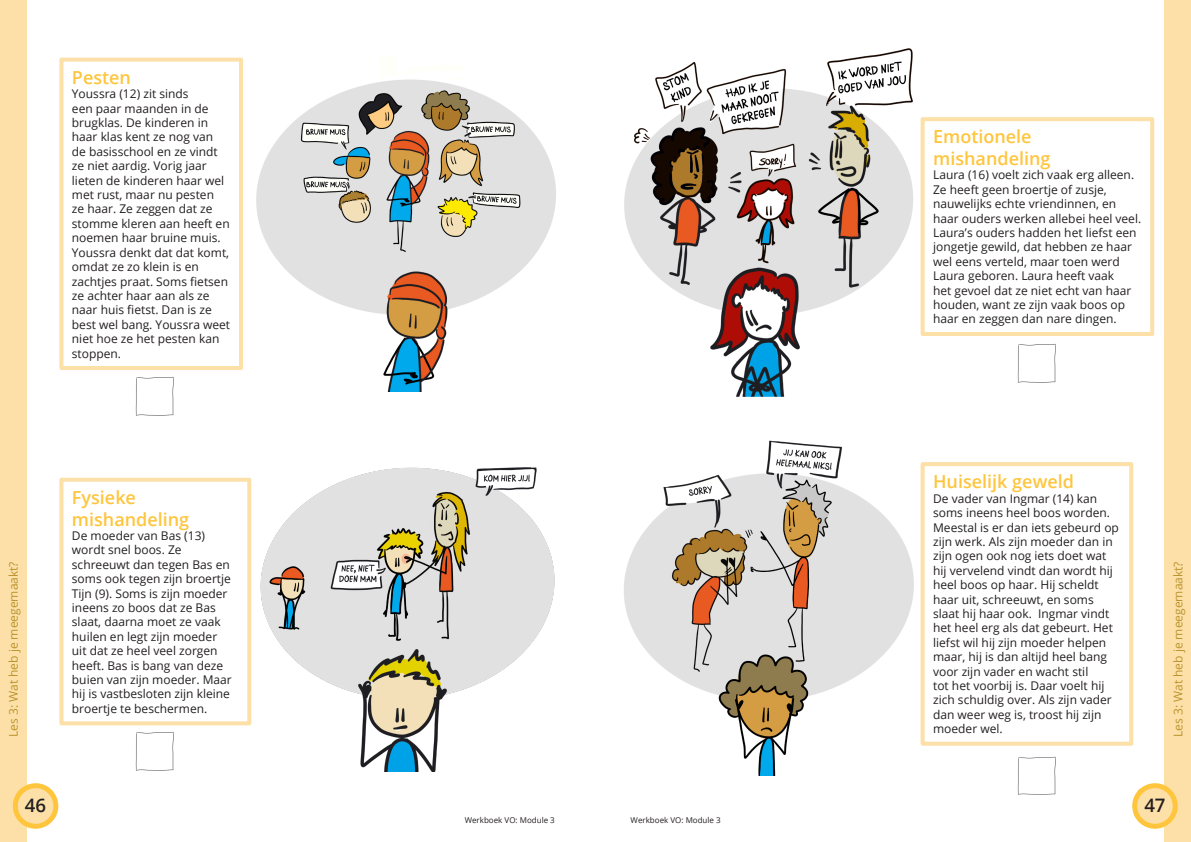
<style>
.page{position:relative;width:1191px;height:842px;background:#fff}
.page>*{position:absolute;margin:0;border:0;box-sizing:border-box;transform-origin:0 0}
.t1{font:600 18.6px "Open Sans";color:#231f20}
.Subkopje{font:600 18px "Open Sans";color:#fec53d}
.Broodtekst{font:12px/14.4px "Open Sans";color:#231f20}
.Broodtekst-2{font:12px "Open Sans";color:#bb932d}
.t2{font:8px "Open Sans";color:#231f20}
</style>
<div class="page">
<div style="left:1164px;top:0;width:27px;height:842px;background:#fce0a8"></div>
<div style="left:0;top:0;width:27px;height:842px;background:#fce0a8"></div>
<svg style="left:1132px;top:783px;width:46px;height:46px"></svg>
<svg style="left:12px;top:783px;width:47px;height:46px"></svg>
<img style="left:256px;top:79px;width:300px;height:313px">
<div style="left:59px;top:58px;width:184px;height:312px;border:4px solid #fce0a8"></div>
<div style="left:59px;top:478px;width:192px;height:247px;border:4px solid #fce0a8"></div>
<img style="left:260px;top:467px;width:295px;height:304px">
<img style="left:624px;top:440px;width:290px;height:336px">
<div style="left:920px;top:117px;width:234px;height:219px;border:4px solid #fce0a8"></div>
<img style="left:624px;top:48px;width:289px;height:348px">
<div style="left:920px;top:462px;width:213px;height:284px;border:4px solid #fce0a8"></div>
<img style="left:136px;top:377px;width:38px;height:39px">
<img style="left:1018px;top:344px;width:38px;height:39px">
<img style="left:1018px;top:756px;width:38px;height:39px">
<img style="left:136px;top:732px;width:38px;height:39px">
<p class="Subkopje" style="left:72px;top:65px;width:61px">Pesten</p>
<p class="Broodtekst" style="left:72px;top:86px;width:160px">Youssra (12) zit sinds<br>een paar maanden in de brugklas. De kinderen in haar klas kent ze nog van de basisschool en ze vindt ze niet aardig. Vorig jaar lieten de kinderen haar wel met rust, maar nu pesten<br>ze haar. Ze zeggen dat ze stomme kleren aan heeft en noemen haar bruine muis.<br>Youssra denkt dat dat komt, omdat ze zo klein is en zachtjes praat. Soms fietsen ze achter haar aan als ze naar huis fietst. Dan is ze best wel bang. Youssra weet niet hoe ze het pesten kan stoppen.</p>
<p class="Subkopje" style="left:933px;top:125px;width:100px">Emotionele</p>
<p class="Subkopje" style="left:933px;top:146px;width:119px">mishandeling</p>
<p class="Broodtekst" style="left:933px;top:168px;width:210px">Laura (16) voelt zich vaak erg alleen.<br>Ze heeft geen broertje of zusje, nauwelijks echte vriendinnen, en haar ouders werken allebei heel veel.<br>Laura’s ouders hadden het liefst een jongetje gewild, dat hebben ze haar wel eens verteld, maar toen werd Laura geboren. Laura heeft vaak<br>het gevoel dat ze niet echt van haar houden, want ze zijn vaak boos op haar en zeggen dan nare dingen.</p>
<p class="Broodtekst-2" style="left:5px;top:737px;width:177px;rotate:-90deg">Les 3: Wat heb je meegemaakt?</p>
<p class="Subkopje" style="left:72px;top:485px;width:66px">Fysieke</p>
<p class="Subkopje" style="left:72px;top:507px;width:119px">mishandeling</p>
<p class="Broodtekst" style="left:72px;top:528px;width:161px">De moeder van Bas (13) wordt snel boos. Ze schreeuwt dan tegen Bas en soms ook tegen zijn broertje<br>Tijn (9). Soms is zijn moeder ineens zo boos dat ze Bas slaat, daarna moet ze vaak huilen en legt zijn moeder uit dat ze heel veel zorgen heeft. Bas is bang van deze buien van zijn moeder. Maar hij is vastbesloten zijn kleine broertje te beschermen.</p>
<p class="Subkopje" style="left:933px;top:469px;width:142px">Huiselijk geweld</p>
<p class="Broodtekst" style="left:933px;top:491px;width:187px">De vader van Ingmar (14) kan soms ineens heel boos worden.<br>Meestal is er dan iets gebeurd op zijn werk. Als zijn moeder dan in zijn ogen ook nog iets doet wat hij vervelend vindt dan wordt hij heel boos op haar. Hij scheldt haar uit, schreeuwt, en soms slaat hij haar ook. Ingmar vindt het heel erg als dat gebeurt. Het liefst wil hij zijn moeder helpen maar, hij is dan altijd heel bang voor zijn vader en wacht stil<br>tot het voorbij is. Daar voelt hij zich schuldig over. Als zijn vader dan weer weg is, troost hij zijn moeder wel.</p>
<p class="Broodtekst-2" style="left:1169px;top:737px;width:177px;rotate:-90deg">Les 3: Wat heb je meegemaakt?</p>
<h1 class="t1" style="left:25px;top:793px;width:23px">46</h1>
<h1 class="t1" style="left:1144px;top:793px;width:23px">47</h1>
<p class="t2" style="left:465px;top:814px;width:92px">Werkboek VO: Module 3</p>
<p class="t2" style="left:630px;top:814px;width:92px">Werkboek VO: Module 3</p>
</div>
